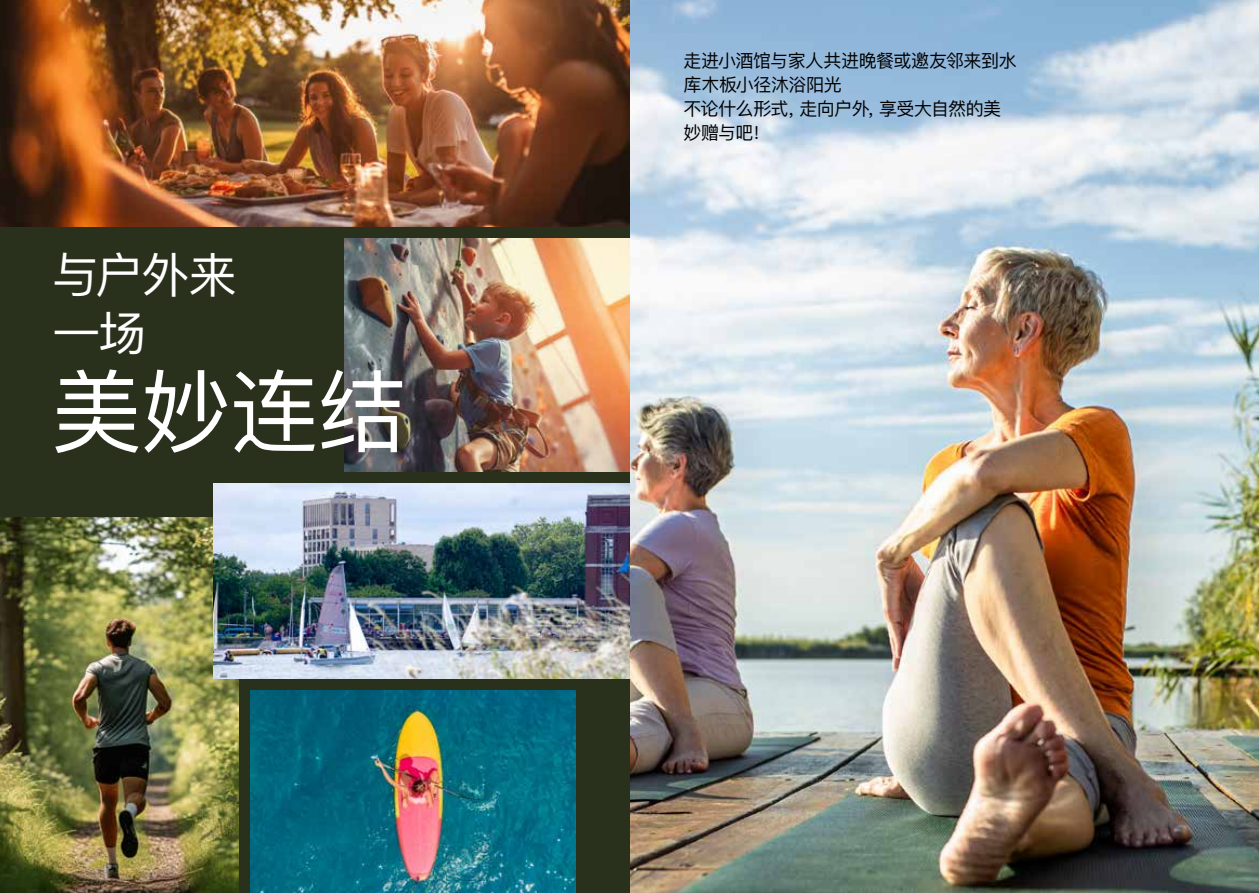
<style>
.page{position:relative;width:1259px;height:893px;background:#fff}
.page>*{position:absolute;margin:0;border:0;box-sizing:border-box;transform-origin:0 0}
.t1{font:90px "Ping Fang SC";color:#fff}
.t2{font:48px/57.6px "Ping Fang SC";letter-spacing:-.045em;color:#fff}
.t3{font:18px/24px "Ping Fang SC";letter-spacing:-.03em;color:#000}
</style>
<div class="page">
<img style="left:629px;top:0;width:630px;height:893px">
<div style="left:0;top:0;width:629px;height:893px;background:#29311d"></div>
<img style="left:344px;top:238px;width:285px;height:233px">
<img style="left:1px;top:517px;width:238px;height:376px">
<img style="left:0;top:0;width:629px;height:226px">
<img style="left:251px;top:691px;width:324px;height:202px">
<img style="left:213px;top:484px;width:416px;height:194px">
<h2 class="t2" style="left:53px;top:246px;width:186px">与户外来一场</h2>
<h1 class="t1" style="left:52px;top:356px;width:356px">美妙连结</h1>
<p class="t3" style="left:683px;top:48px;width:335px">走进小酒馆与家人共进晚餐或邀友邻来到水库木板小径沐浴阳光<br>不论什么形式，走向户外，享受大自然的美妙赠与吧！</p>
</div>
